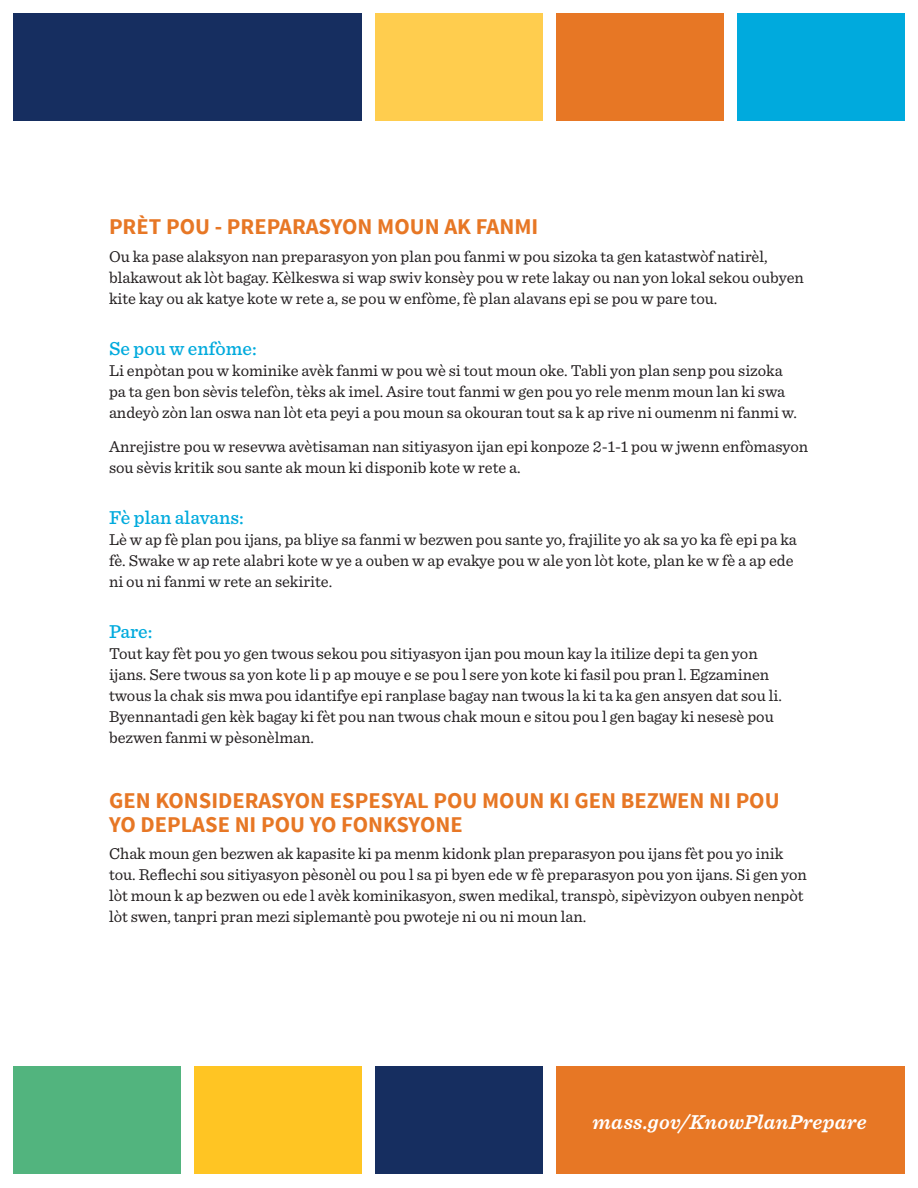
<style>
.page{position:relative;width:918px;height:1188px;background:#fff}
.page>*{position:absolute;margin:0;border:0;box-sizing:border-box;transform-origin:0 0}
.t1{font:700 22.5px/24px "Source Sans Pro";color:#e77725}
.t2{font:italic 600 21px "Sentinel";letter-spacing:.01em;color:#fff}
.t3{font:500 19.5px "Sentinel";color:#0ad}
.t4{font:16.5px/21px "Sentinel";color:#231f20}
</style>
<div class="page">
<div style="left:556px;top:1066px;width:348px;height:108px;background:#e77725"></div>
<div style="left:737px;top:14px;width:167px;height:108px;background:#0ad"></div>
<div style="left:375px;top:1066px;width:168px;height:108px;background:#162e60"></div>
<div style="left:556px;top:14px;width:168px;height:108px;background:#e77725"></div>
<div style="left:194px;top:1066px;width:168px;height:108px;background:#ffc523"></div>
<div style="left:375px;top:14px;width:168px;height:108px;background:#ffcd4e"></div>
<div style="left:14px;top:1066px;width:167px;height:108px;background:#52b47e"></div>
<div style="left:14px;top:14px;width:348px;height:108px;background:#162e60"></div>
<h1 class="t1" style="left:109px;top:215px;width:431px">PRÈT POU - PREPARASYON MOUN AK FANMI</h1>
<p class="t4" style="left:109px;top:245px;width:696px">Ou ka pase alaksyon nan preparasyon yon plan pou fanmi w pou sizoka ta gen katastwòf natirèl, blakawout ak lòt bagay. Kèlkeswa si wap swiv konsèy pou w rete lakay ou nan yon lokal sekou oubyen kite kay ou ak katye kote w rete a, se pou w enfòme, fè plan alavans epi se pou w pare tou.</p>
<p class="t3" style="left:109px;top:333px;width:149px">Se pou w enfòme:</p>
<p class="t4" style="left:109px;top:359px;width:690px">Li enpòtan pou w kominike avèk fanmi w pou wè si tout moun oke. Tabli yon plan senp pou sizoka pa ta gen bon sèvis telefòn, tèks ak imel. Asire tout fanmi w gen pou yo rele menm moun lan ki swa andeyò zòn lan oswa nan lòt eta peyi a pou moun sa okouran tout sa k ap rive ni oumenm ni fanmi w.</p>
<p class="t4" style="left:109px;top:435px;width:701px">Anrejistre pou w resevwa avètisaman nan sitiyasyon ijan epi konpoze 2-1-1 pou w jwenn enfòmasyon sou sèvis kritik sou sante ak moun ki disponib kote w rete a.</p>
<p class="t3" style="left:109px;top:503px;width:136px">Fè plan alavans:</p>
<p class="t4" style="left:109px;top:528px;width:689px">Lè w ap fè plan pou ijans, pa bliye sa fanmi w bezwen pou sante yo, frajilite yo ak sa yo ka fè epi pa ka fè. Swake w ap rete alabri kote w ye a ouben w ap evakye pou w ale yon lòt kote, plan ke w fè a ap ede ni ou ni fanmi w rete an sekirite.</p>
<p class="t3" style="left:109px;top:617px;width:45px">Pare:</p>
<p class="t4" style="left:109px;top:642px;width:674px">Tout kay fèt pou yo gen twous sekou pou sitiyasyon ijan pou moun kay la itilize depi ta gen yon ijans. Sere twous sa yon kote li p ap mouye e se pou l sere yon kote ki fasil pou pran l. Egzaminen twous la chak sis mwa pou idantifye epi ranplase bagay nan twous la ki ta ka gen ansyen dat sou li.<br>Byennantadi gen kèk bagay ki fèt pou nan twous chak moun e sitou pou l gen bagay ki nesesè pou bezwen fanmi w pèsonèlman.</p>
<h1 class="t1" style="left:109px;top:789px;width:672px">GEN KONSIDERASYON ESPESYAL POU MOUN KI GEN BEZWEN NI POU<br>YO DEPLASE NI POU YO FONKSYONE</h1>
<p class="t4" style="left:109px;top:842px;width:699px">Chak moun gen bezwen ak kapasite ki pa menm kidonk plan preparasyon pou ijans fèt pou yo inik tou. Reflechi sou sitiyasyon pèsonèl ou pou l sa pi byen ede w fè preparasyon pou yon ijans. Si gen yon lòt moun k ap bezwen ou ede l avèk kominikasyon, swen medikal, transpò, sipèvizyon oubyen nenpòt lòt swen, tanpri pran mezi siplemantè pou pwoteje ni ou ni moun lan.</p>
<p class="t2" style="left:593px;top:1106px;width:276px">mass.gov/KnowPlanPrepare</p>
</div>
